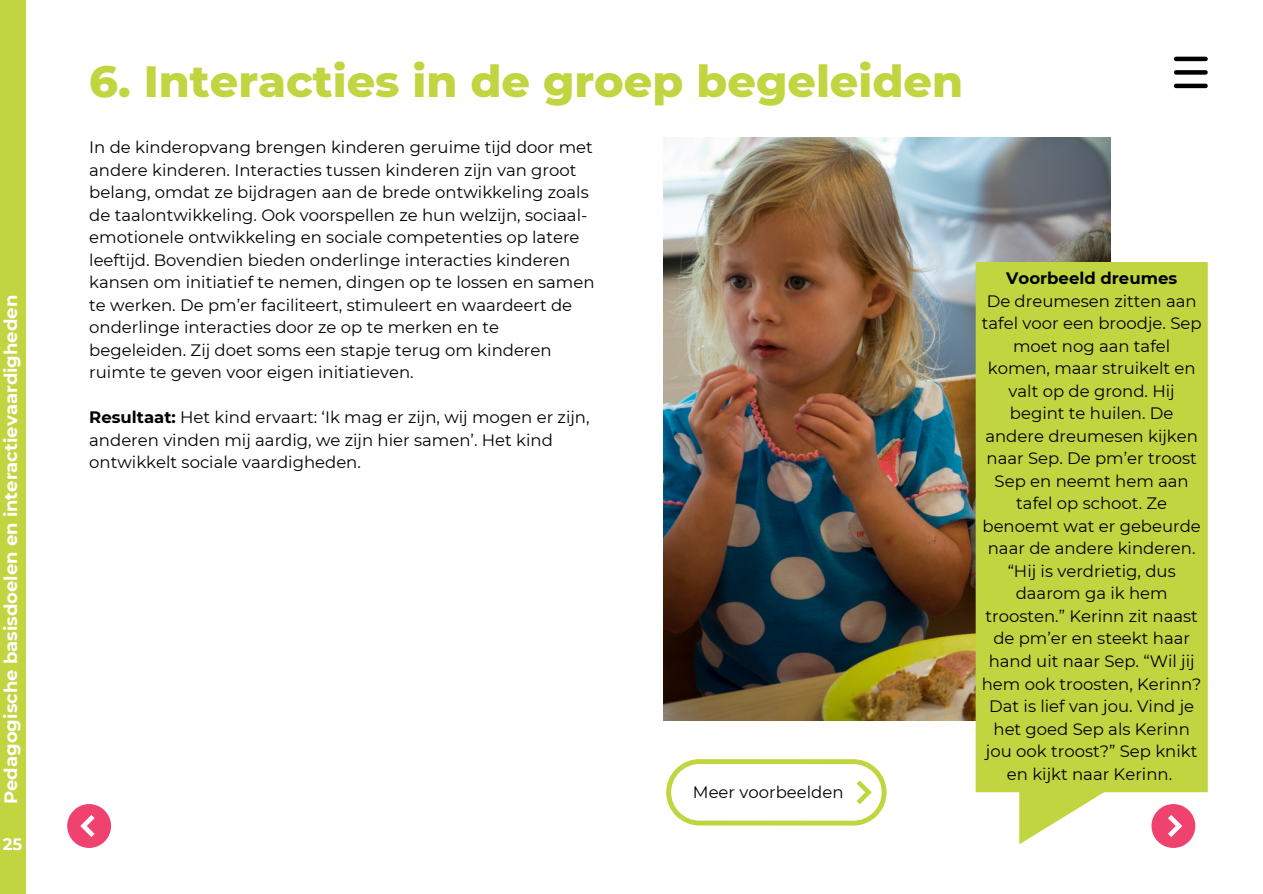
<style>
.page{position:relative;width:1263px;height:894px;background:#fff}
.page>*{position:absolute;margin:0;border:0;box-sizing:border-box;transform-origin:0 0}
.t1{font:800 44.55px "Montserrat";color:#c0d540}
.t2{font:700 18px "Montserrat";color:#fff}
.t3{font:16.5px/22.5px "Montserrat";color:#000}
.t4{font:700 16.5px "Montserrat";color:#000}
.t5{font:700 16.5px "Montserrat";color:#fff}
.s1{font-weight:700}
</style>
<div class="page">
<div style="left:0;top:0;width:25px;height:893px;background:#c0d540"></div>
<svg style="left:67px;top:804px;width:44px;height:43px"></svg>
<svg style="left:1161px;top:844px;width:25px;height:3px"></svg>
<svg style="left:1174px;top:56px;width:34px;height:33px"></svg>
<img style="left:664px;top:138px;width:446px;height:582px">
<svg style="left:976px;top:262px;width:232px;height:582px;background:#c4d64c"></svg>
<svg style="left:666px;top:759px;width:221px;height:66px"></svg>
<p class="t2" style="left:0;top:803px;width:510px;rotate:-90deg">Pedagogische basisdoelen en interactievaardigheden</p>
<p class="t5" style="left:3px;top:833px;width:21px">25</p>
<p class="t1" style="left:89px;top:54px;width:875px">6. Interacties in de groep begeleiden</p>
<p class="t3" style="left:89px;top:136px;width:507px">In de kinderopvang brengen kinderen geruime tijd door met andere kinderen. Interacties tussen kinderen zijn van groot belang, omdat ze bijdragen aan de brede ontwikkeling zoals de taalontwikkeling. Ook voorspellen ze hun welzijn, sociaal&shy;emotionele ontwikkeling en sociale competenties op latere leeftijd. Bovendien bieden onderlinge interacties kinderen kansen om initiatief te nemen, dingen op te lossen en samen te werken. De pm’er faciliteert, stimuleert en waardeert de onderlinge interacties door ze op te merken en te begeleiden. Zij doet soms een stapje terug om kinderen ruimte te geven voor eigen initiatieven.</p>
<p class="t3" style="left:89px;top:406px;width:502px"><span class="s1">Resultaat:</span> Het kind ervaart: ‘Ik mag er zijn, wij mogen er zijn, anderen vinden mij aardig, we zijn hier samen’. Het kind ontwikkelt sociale vaardigheden.</p>
<p class="t3" style="left:693px;top:780px;width:152px">Meer voorbeelden</p>
<p class="t4" style="left:1006px;top:268px;width:172px">Voorbeeld dreumes</p>
<p class="t3" style="left:982px;top:289px;width:221px;text-align:center">De dreumesen zitten aan tafel voor een broodje. Sep moet nog aan tafel komen, maar struikelt en valt op de grond. Hij begint te huilen. De andere dreumesen kijken naar Sep. De pm’er troost<br>Sep en neemt hem aan tafel op schoot. Ze benoemt wat er gebeurde naar de andere kinderen. “Hij is verdrietig, dus daarom ga ik hem troosten.” Kerinn zit naast de pm’er en steekt haar hand uit naar Sep. “Wil jij hem ook troosten, Kerinn?<br>Dat is lief van jou. Vind je het goed Sep als Kerinn jou ook troost?” Sep knikt en kijkt naar Kerinn.</p>
</div>
